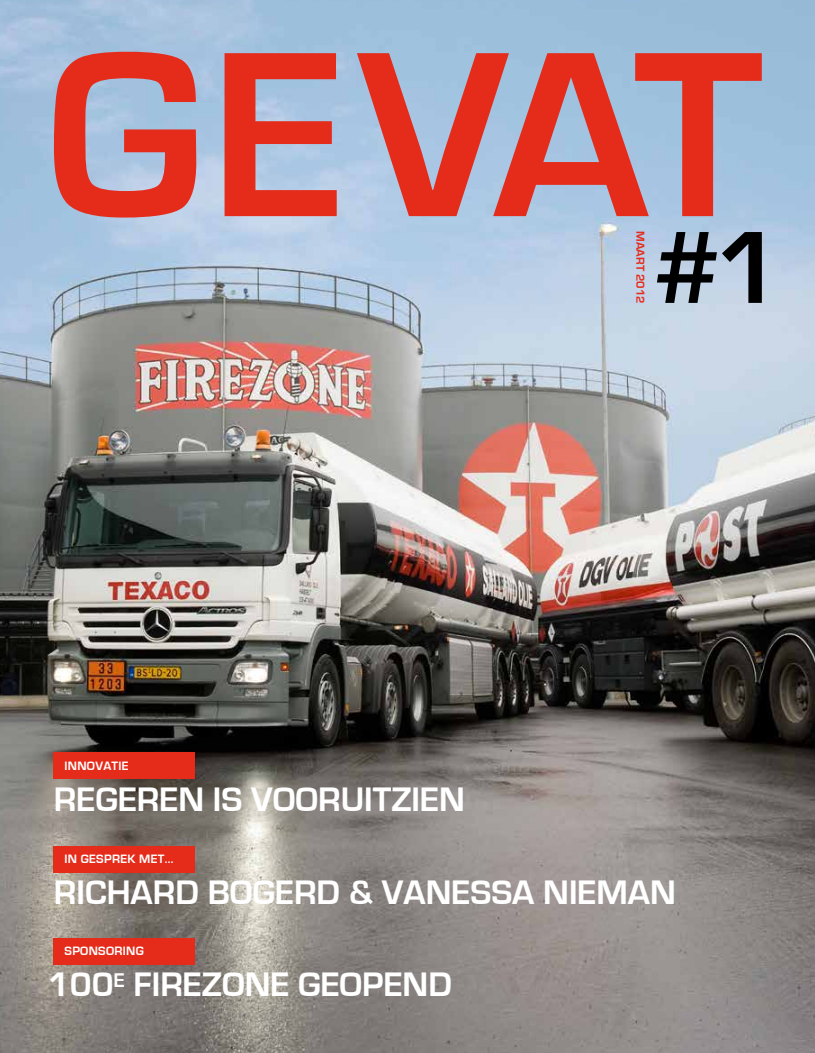
<style>
.page{position:relative;width:815px;height:1053px;background:#fff}
.page>*{position:absolute;margin:0;border:0;box-sizing:border-box;transform-origin:0 0}
.t1{font:700 106.25px "Eurostile";color:#000}
.t2{font:700 35px "Eurostile";color:#fff}
.t3{font:700 12.5px "Eurostile";letter-spacing:.025em;color:#fff}
.t4{font:700 11.88px "Eurostile";color:#e52b1a}
</style>
<div class="page">
<img style="left:0;top:0;width:815px;height:1052px">
<svg style="left:54px;top:52px;width:708px;height:165px;background:#c37d85"></svg>
<div style="left:53px;top:752px;width:142px;height:26px;background:#e52b1a"></div>
<div style="left:53px;top:845px;width:142px;height:27px;background:#e52b1a"></div>
<div style="left:53px;top:937px;width:142px;height:27px;background:#e52b1a"></div>
<p class="t4" style="left:647px;top:231px;width:74px;rotate:90deg">MAART 2012</p>
<h1 class="t1" style="left:654px;top:210px;width:130px">#1</h1>
<p class="t3" style="left:65px;top:758px;width:66px">INNOVATIE</p>
<p class="t2" style="left:54px;top:780px;width:412px">REGEREN IS VOORUITZIEN</p>
<p class="t3" style="left:65px;top:852px;width:110px">IN GESPREK MET...</p>
<p class="t2" style="left:54px;top:873px;width:623px">RICHARD BOGERD &amp; VANESSA NIEMAN</p>
<p class="t3" style="left:65px;top:944px;width:81px">SPONSORING</p>
<p class="t2" style="left:48px;top:965px;width:405px">100<sup>E</sup> FIREZONE GEOPEND</p>
</div>
